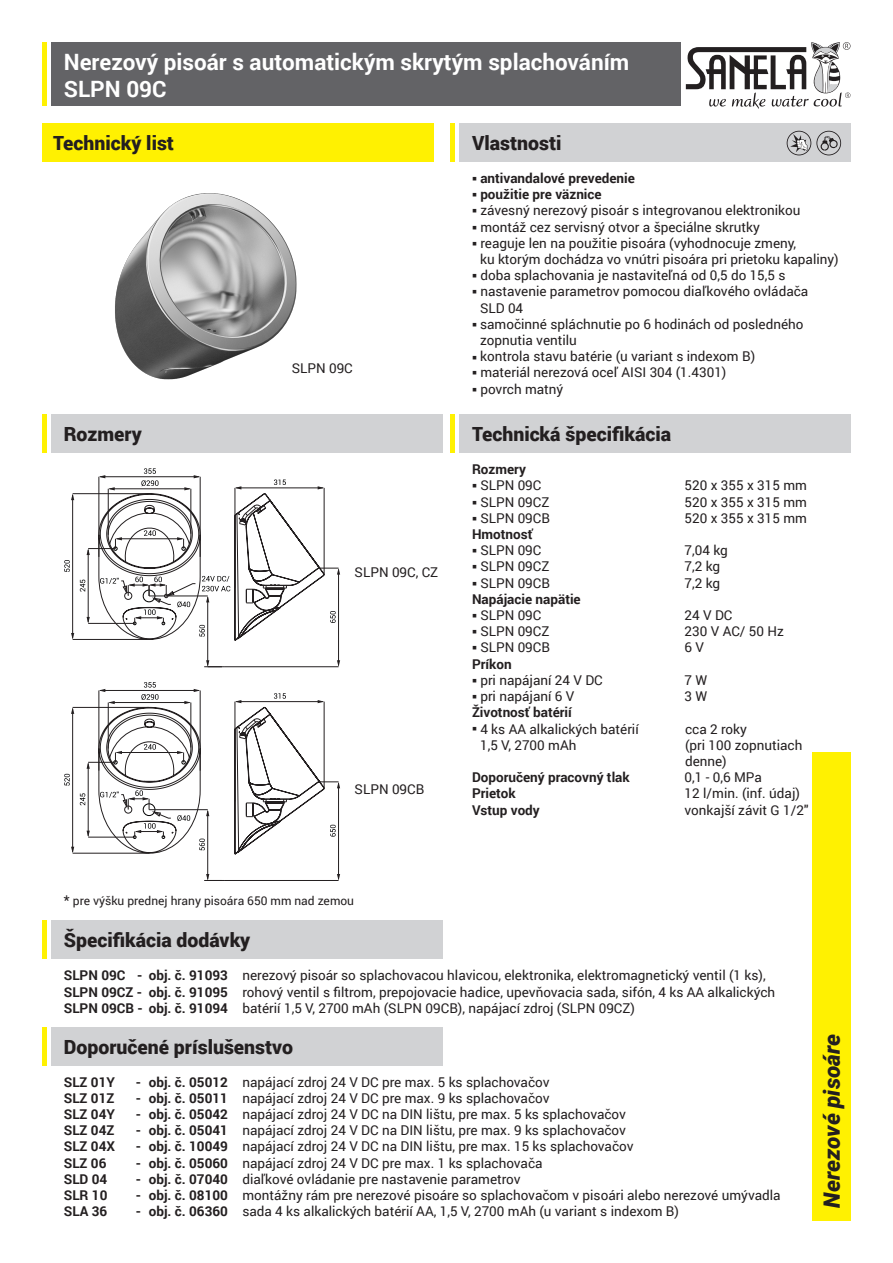
<style>
.page{position:relative;width:893px;height:1263px;background:#fff}
.page>*{position:absolute;margin:0;border:0;box-sizing:border-box;transform-origin:0 0}
.t1{font:700 22.5px "Roboto";color:#fff}
.t2{font:italic 900 22.5px "Roboto";color:#231f20}
.t3{font:900 19.5px "Roboto";color:#231f20}
.t4{font:13.5px "Roboto";color:#231f20}
.t5{font:700 13.5px "Roboto";color:#231f20}
.t6{font:12px "Roboto";color:#231f20}
.s1{font-size:13.5px}
.s2{font-weight:700}
</style>
<div class="page">
<img style="left:115px;top:193px;width:182px;height:187px">
<div style="left:51px;top:43px;width:629px;height:63px;background:#636366"></div>
<div style="left:459px;top:123px;width:391px;height:39px;background:#d1d2d4"></div>
<div style="left:51px;top:921px;width:391px;height:38px;background:#d1d2d4"></div>
<div style="left:51px;top:415px;width:391px;height:38px;background:#d1d2d4"></div>
<div style="left:812px;top:752px;width:38px;height:468px;background:#fff101"></div>
<hr style="left:43px;top:43px;width:4px;height:63px;background:#fff101">
<hr style="left:43px;top:415px;width:4px;height:38px;background:#fff101">
<hr style="left:43px;top:921px;width:4px;height:38px;background:#fff101">
<hr style="left:451px;top:123px;width:4px;height:39px;background:#fff101">
<div style="left:459px;top:415px;width:391px;height:38px;background:#d1d2d4"></div>
<hr style="left:451px;top:415px;width:4px;height:38px;background:#fff101">
<div style="left:51px;top:1027px;width:391px;height:38px;background:#d1d2d4"></div>
<hr style="left:43px;top:1027px;width:4px;height:38px;background:#fff101">
<svg style="left:686px;top:42px;width:164px;height:67px"></svg>
<svg style="left:787px;top:131px;width:54px;height:24px"></svg>
<hr style="left:207px;top:597px;width:1px;height:68px;background:#231f20">
<svg style="left:204px;top:660px;width:20px;height:7px"></svg>
<hr style="left:224px;top:666px;width:115px;height:1px;background:#231f20">
<hr style="left:338px;top:569px;width:1px;height:96px;background:#231f20">
<svg style="left:337px;top:660px;width:3px;height:7px"></svg>
<hr style="left:73px;top:639px;width:77px;height:1px;background:#231f20">
<hr style="left:73px;top:493px;width:76px;height:1px;background:#231f20">
<hr style="left:72px;top:495px;width:1px;height:143px;background:#231f20">
<svg style="left:64px;top:560px;width:6px;height:12px"></svg>
<svg style="left:80px;top:468px;width:260px;height:175px"></svg>
<hr style="left:207px;top:811px;width:1px;height:68px;background:#231f20">
<svg style="left:204px;top:874px;width:20px;height:7px"></svg>
<hr style="left:224px;top:880px;width:115px;height:1px;background:#231f20">
<hr style="left:338px;top:783px;width:1px;height:96px;background:#231f20">
<hr style="left:73px;top:853px;width:77px;height:1px;background:#231f20">
<hr style="left:73px;top:707px;width:76px;height:1px;background:#231f20">
<hr style="left:72px;top:709px;width:1px;height:143px;background:#231f20">
<svg style="left:71px;top:707px;width:3px;height:7px"></svg>
<svg style="left:64px;top:774px;width:6px;height:12px"></svg>
<svg style="left:80px;top:682px;width:260px;height:175px"></svg>
<div style="left:43px;top:123px;width:391px;height:39px;background:#fff101"></div>
<p class="t1" style="left:64px;top:46px;width:567px">Nerezový pisoár s automatickým skrytým splachováním</p>
<p class="t1" style="left:64px;top:73px;width:104px">SLPN 09C</p>
<p class="t3" style="left:472px;top:129px;width:91px">Vlastnosti</p>
<p class="t3" style="left:53px;top:129px;width:122px">Technický list</p>
<p class="t3" style="left:64px;top:421px;width:80px">Rozmery</p>
<p class="t4" style="left:292px;top:359px;width:63px">SLPN 09C</p>
<p class="t4" style="left:355px;top:563px;width:85px">SLPN 09C, CZ</p>
<p class="t4" style="left:355px;top:779px;width:71px">SLPN 09CB</p>
<p class="t6" style="left:64px;top:893px;width:292px"><span class="s1">*</span> pre výšku prednej hrany pisoára 650 mm nad zemou</p>
<p class="t3" style="left:64px;top:927px;width:188px">Špecifikácia dodávky</p>
<p class="t5" style="left:472px;top:169px;width:164px">○ antivandalové prevedenie</p>
<p class="t5" style="left:472px;top:185px;width:131px">○ použitie pre väznice</p>
<p class="t4" style="left:472px;top:201px;width:330px">○ závesný nerezový pisoár s integrovanou elektronikou</p>
<p class="t4" style="left:472px;top:217px;width:289px">○ montáž cez servisný otvor a špeciálne skrutky</p>
<p class="t4" style="left:472px;top:233px;width:326px">○ reaguje len na použitie pisoára (vyhodnocuje zmeny,</p>
<p class="t4" style="left:480px;top:250px;width:360px">ku ktorým dochádza vo vnútri pisoára pri prietoku kapaliny)</p>
<p class="t4" style="left:472px;top:266px;width:315px">○ doba splachovania je nastaviteľná od 0,5 do 15,5 s</p>
<p class="t4" style="left:472px;top:282px;width:338px">○ nastavenie parametrov pomocou diaľkového ovládača</p>
<p class="t4" style="left:480px;top:298px;width:45px">SLD 04</p>
<p class="t4" style="left:472px;top:314px;width:333px">○ samočinné spláchnutie po 6 hodinách od posledného</p>
<p class="t4" style="left:480px;top:331px;width:98px">zopnutia ventilu</p>
<p class="t4" style="left:472px;top:347px;width:285px">○ kontrola stavu batérie (u variant s indexom B)</p>
<p class="t4" style="left:472px;top:363px;width:256px">○ materiál nerezová oceľ AISI 304 (1.4301)</p>
<p class="t4" style="left:472px;top:379px;width:93px">○ povrch matný</p>
<p class="t3" style="left:472px;top:421px;width:201px">Technická špecifikácia</p>
<p class="t5" style="left:472px;top:460px;width:55px">Rozmery</p>
<p class="t4" style="left:472px;top:476px;width:71px">○ SLPN 09C</p>
<p class="t4" style="left:685px;top:476px;width:124px">520 x 355 x 315 mm</p>
<p class="t4" style="left:472px;top:492px;width:79px">○ SLPN 09CZ</p>
<p class="t4" style="left:685px;top:492px;width:124px">520 x 355 x 315 mm</p>
<p class="t4" style="left:472px;top:509px;width:80px">○ SLPN 09CB</p>
<p class="t4" style="left:685px;top:509px;width:124px">520 x 355 x 315 mm</p>
<p class="t5" style="left:472px;top:525px;width:62px">Hmotnosť</p>
<p class="t4" style="left:472px;top:541px;width:71px">○ SLPN 09C</p>
<p class="t4" style="left:685px;top:541px;width:45px">7,04 kg</p>
<p class="t4" style="left:472px;top:557px;width:79px">○ SLPN 09CZ</p>
<p class="t4" style="left:685px;top:557px;width:37px">7,2 kg</p>
<p class="t4" style="left:472px;top:573px;width:80px">○ SLPN 09CB</p>
<p class="t4" style="left:685px;top:573px;width:37px">7,2 kg</p>
<p class="t5" style="left:472px;top:589px;width:110px">Napájacie napätie</p>
<p class="t4" style="left:472px;top:606px;width:71px">○ SLPN 09C</p>
<p class="t4" style="left:685px;top:606px;width:49px">24 V DC</p>
<p class="t4" style="left:472px;top:622px;width:79px">○ SLPN 09CZ</p>
<p class="t4" style="left:685px;top:622px;width:101px">230 V AC/ 50 Hz</p>
<p class="t4" style="left:472px;top:638px;width:80px">○ SLPN 09CB</p>
<p class="t4" style="left:685px;top:638px;width:21px">6 V</p>
<p class="t5" style="left:472px;top:654px;width:41px">Príkon</p>
<p class="t4" style="left:472px;top:671px;width:132px">○ pri napájaní 24 V DC</p>
<p class="t4" style="left:685px;top:671px;width:24px">7 W</p>
<p class="t4" style="left:472px;top:687px;width:104px">○ pri napájaní 6 V</p>
<p class="t4" style="left:685px;top:687px;width:24px">3 W</p>
<p class="t5" style="left:472px;top:703px;width:101px">Životnosť batérií</p>
<p class="t4" style="left:472px;top:719px;width:168px">○ 4 ks AA alkalických batérií</p>
<p class="t4" style="left:685px;top:719px;width:63px">cca 2 roky</p>
<p class="t4" style="left:480px;top:735px;width:98px">1,5 V, 2700 mAh</p>
<p class="t4" style="left:685px;top:735px;width:119px">(pri 100 zopnutiach</p>
<p class="t4" style="left:685px;top:752px;width:43px">denne)</p>
<p class="t5" style="left:472px;top:768px;width:159px">Doporučený pracovný tlak</p>
<p class="t4" style="left:685px;top:768px;width:79px">0,1 - 0,6 MPa</p>
<p class="t5" style="left:472px;top:784px;width:45px">Prietok</p>
<p class="t4" style="left:685px;top:784px;width:117px">12 l/min. (inf. údaj)</p>
<p class="t5" style="left:472px;top:800px;width:69px">Vstup vody</p>
<p class="t4" style="left:685px;top:800px;width:125px">vonkajší závit G 1/2"</p>
<p class="t4" style="left:64px;top:966px;width:703px"><span class="s2">SLPN 09C - obj. č. 91093</span> nerezový pisoár so splachovacou hlavicou, elektronika, elektromagnetický ventil (1 ks),</p>
<p class="t4" style="left:64px;top:982px;width:713px"><span class="s2">SLPN 09CZ - obj. č. 91095</span> rohový ventil s filtrom, prepojovacie hadice, upevňovacia sada, sifón, 4 ks AA alkalických</p>
<p class="t4" style="left:64px;top:998px;width:573px"><span class="s2">SLPN 09CB - obj. č. 91094</span> batérií 1,5 V, 2700 mAh (SLPN 09CB), napájací zdroj (SLPN 09CZ)</p>
<p class="t3" style="left:64px;top:1033px;width:231px">Doporučené príslušenstvo</p>
<p class="t5" style="left:64px;top:1072px;width:53px">SLZ 01Y</p>
<p class="t4" style="left:136px;top:1072px;width:415px"><span class="s2">- obj. č. 05012</span> napájací zdroj 24 V DC pre max. 5 ks splachovačov</p>
<p class="t5" style="left:64px;top:1088px;width:52px">SLZ 01Z</p>
<p class="t4" style="left:136px;top:1088px;width:415px"><span class="s2">- obj. č. 05011</span> napájací zdroj 24 V DC pre max. 9 ks splachovačov</p>
<p class="t5" style="left:64px;top:1105px;width:53px">SLZ 04Y</p>
<p class="t4" style="left:136px;top:1105px;width:492px"><span class="s2">- obj. č. 05042</span> napájací zdroj 24 V DC na DIN lištu, pre max. 5 ks splachovačov</p>
<p class="t5" style="left:64px;top:1121px;width:52px">SLZ 04Z</p>
<p class="t4" style="left:136px;top:1121px;width:492px"><span class="s2">- obj. č. 05041</span> napájací zdroj 24 V DC na DIN lištu, pre max. 9 ks splachovačov</p>
<p class="t5" style="left:64px;top:1137px;width:53px">SLZ 04X</p>
<p class="t4" style="left:136px;top:1137px;width:499px"><span class="s2">- obj. č. 10049</span> napájací zdroj 24 V DC na DIN lištu, pre max. 15 ks splachovačov</p>
<p class="t5" style="left:64px;top:1153px;width:44px">SLZ 06</p>
<p class="t4" style="left:136px;top:1153px;width:408px"><span class="s2">- obj. č. 05060</span> napájací zdroj 24 V DC pre max. 1 ks splachovača</p>
<p class="t5" style="left:64px;top:1169px;width:45px">SLD 04</p>
<p class="t4" style="left:136px;top:1169px;width:386px"><span class="s2">- obj. č. 07040</span> diaľkové ovládanie pre nastavenie parametrov</p>
<p class="t5" style="left:64px;top:1186px;width:45px">SLR 10</p>
<p class="t4" style="left:136px;top:1186px;width:646px"><span class="s2">- obj. č. 08100</span> montážny rám pre nerezové pisoáre so splachovačom v pisoári alebo nerezové umývadla</p>
<p class="t5" style="left:64px;top:1202px;width:45px">SLA 36</p>
<p class="t4" style="left:136px;top:1202px;width:545px"><span class="s2">- obj. č. 06360</span> sada 4 ks alkalických batérií AA, 1,5 V, 2700 mAh (u variant s indexom B)</p>
<p class="t2" style="left:816px;top:1208px;width:175px;rotate:-90deg">Nerezové pisoáre</p>
</div>
